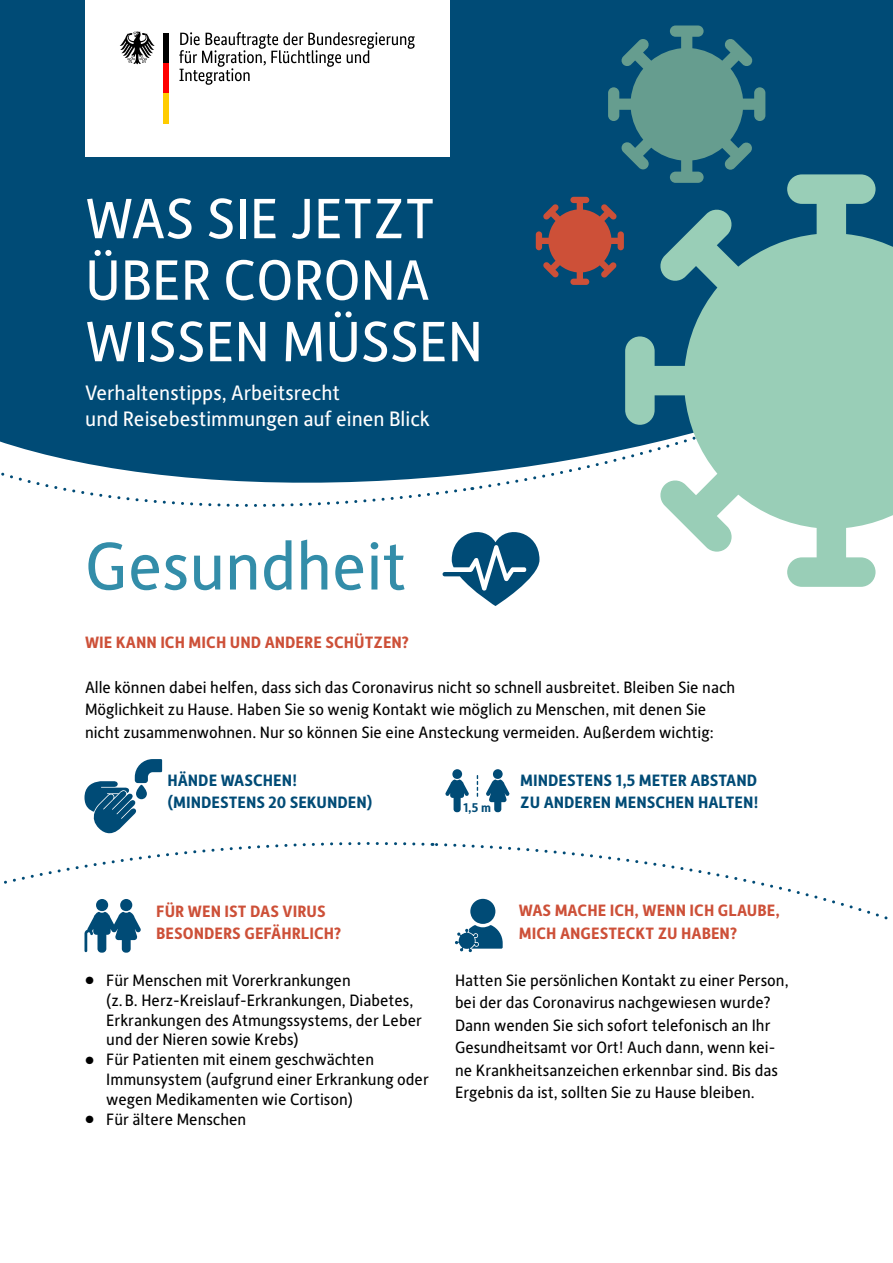
<style>
.page{position:relative;width:893px;height:1263px;background:#fff}
.page>*{position:absolute;margin:0;border:0;box-sizing:border-box;transform-origin:0 0}
.t1{font:67.5px "Alber New";color:#338da9}
.t2{font:57px/61.5px "Alber New";color:#fff}
.t3{font:21px/25.5px "Alber New";color:#fff}
.t4{font:16.5px/22.5px "Alber New";color:#000}
.t5{font:700 16.5px/22.5px "Alber New";color:#cd5038}
.t6{font:700 16.5px/22.5px "Alber New";color:#004b76}
.t7{font:700 12.75px "Alber New";color:#004b76}
.s1{font-size:10.5px}
</style>
<div class="page">
<svg style="left:433px;top:843px;width:455px;height:110px"></svg>
<svg style="left:4px;top:842px;width:421px;height:70px"></svg>
<svg style="left:0;top:403px;width:625px;height:103px;fill:#004b76"></svg>
<div style="left:0;top:0;width:893px;height:403px;background:#004b76"></div>
<svg style="left:625px;top:174px;width:268px;height:413px;fill:#99ceb7"></svg>
<svg style="left:536px;top:197px;width:88px;height:88px"></svg>
<svg style="left:608px;top:26px;width:157px;height:157px"></svg>
<div style="left:85px;top:0;width:365px;height:156px;background:#fff"></div>
<svg style="left:179px;top:32px;width:236px;height:53px"></svg>
<svg style="left:120px;top:32px;width:35px;height:32px"></svg>
<div style="left:164px;top:33px;width:5px;height:30px;background:#000"></div>
<div style="left:164px;top:63px;width:5px;height:30px;background:#f00"></div>
<div style="left:164px;top:93px;width:5px;height:30px;background:#fc0"></div>
<div style="left:493px;top:769px;width:10px;height:10px;background:#004b76;border-radius:50%"></div>
<svg style="left:486px;top:779px;width:24px;height:33px"></svg>
<div style="left:452px;top:769px;width:10px;height:10px;background:#004b76;border-radius:50%"></div>
<svg style="left:445px;top:779px;width:24px;height:33px"></svg>
<svg style="left:477px;top:775px;width:1px;height:22px"></svg>
<svg style="left:442px;top:532px;width:97px;height:74px"></svg>
<svg style="left:455px;top:899px;width:48px;height:53px"></svg>
<svg style="left:84px;top:759px;width:78px;height:74px"></svg>
<div style="left:96px;top:899px;width:12px;height:12px;background:#004b76;border-radius:50%"></div>
<div style="left:120px;top:899px;width:12px;height:12px;background:#004b76;border-radius:50%"></div>
<svg style="left:84px;top:912px;width:57px;height:41px"></svg>
<h2 class="t2" style="left:85px;top:185px;width:399px">WAS SIE JETZT<br>ÜBER CORONA<br>WISSEN MÜSSEN</h2>
<p class="t3" style="left:85px;top:379px;width:346px">Verhaltenstipps, Arbeitsrecht<br>und Reisebestimmungen auf einen Blick</p>
<h1 class="t1" style="left:85px;top:522px;width:323px">Gesundheit</h1>
<p class="t5" style="left:85px;top:630px;width:326px">WIE KANN ICH MICH UND ANDERE SCHÜTZEN?</p>
<p class="t4" style="left:85px;top:675px;width:652px">Alle können dabei helfen, dass sich das Coronavirus nicht so schnell ausbreitet. Bleiben Sie nach<br>Möglichkeit zu Hause. Haben Sie so wenig Kontakt wie möglich zu Menschen, mit denen Sie nicht zusammenwohnen. Nur so können Sie eine Ansteckung vermeiden. Außerdem wichtig:</p>
<p class="t6" style="left:167px;top:768px;width:207px">HÄNDE WASCHEN! (MINDESTENS 20 SEKUNDEN)</p>
<p class="t6" style="left:520px;top:768px;width:240px">MINDESTENS 1,5 METER ABSTAND<br>ZU ANDEREN MENSCHEN HALTEN!</p>
<p class="t7" style="left:463px;top:799px;width:29px">1,5 m</p>
<p class="t5" style="left:156px;top:899px;width:187px">FÜR WEN IST DAS VIRUS<br>BESONDERS GEFÄHRLICH?</p>
<p class="t4" style="left:106px;top:969px;width:317px;line-height:19.8px;text-indent:-21px"><span class="s1">●</span> Für Menschen mit Vorerkrankungen<br>(z.B. Herz-Kreislauf-Erkrankungen, Diabetes, Erkrankungen des Atmungssystems, der Leber und der Nieren sowie Krebs)</p>
<p class="t4" style="left:106px;top:1049px;width:324px;line-height:19.8px;text-indent:-21px"><span class="s1">●</span> Für Patienten mit einem geschwächten<br>Immunsystem (aufgrund einer Erkrankung oder wegen Medikamenten wie Cortison)</p>
<p class="t4" style="left:85px;top:1107px;width:163px"><span class="s1">●</span> Für ältere Menschen</p>
<p class="t5" style="left:519px;top:899px;width:263px">WAS MACHE ICH, WENN ICH GLAUBE,<br>MICH ANGESTECKT ZU HABEN?</p>
<p class="t4" style="left:455px;top:968px;width:335px">Hatten Sie persönlichen Kontakt zu einer Person, bei der das Coronavirus nachgewiesen wurde?<br>Dann wenden Sie sich sofort telefonisch an Ihr Gesundheitsamt vor Ort! Auch dann, wenn kei&shy;ne Krankheitsanzeichen erkennbar sind. Bis das Ergebnis da ist, sollten Sie zu Hause bleiben.</p>
</div>
